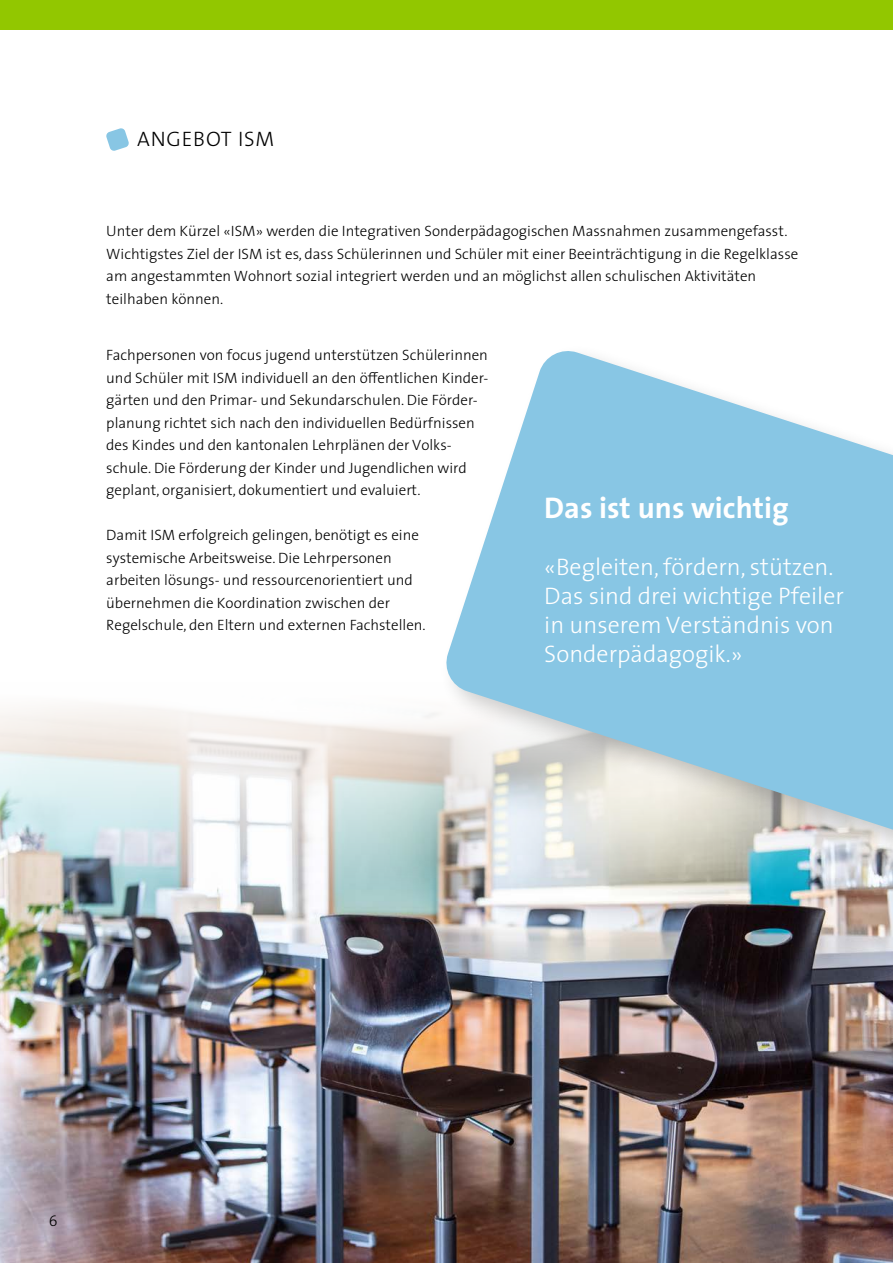
<style>
.page{position:relative;width:893px;height:1263px;background:#fff}
.page>*{position:absolute;margin:0;border:0;box-sizing:border-box;transform-origin:0 0}
.t1{font:700 30px "The Sans";color:#fff}
.t2{font:300 24px/28.8px "The Sans";color:#fff}
.t3{font:300 21px "The Sans";letter-spacing:.04em;color:#000}
.t4{font:300 15px/22.5px "The Sans";color:#000}
</style>
<div class="page">
<img style="left:0;top:706px;width:893px;height:557px">
<div style="left:439px;top:343px;width:454px;height:544px;background:#000;opacity:.2"></div>
<svg style="left:443px;top:347px;width:450px;height:515px;fill:#88c6e4"></svg>
<div style="left:0;top:0;width:893px;height:30px;background:#92c700"></div>
<svg style="left:106px;top:128px;width:23px;height:23px"></svg>
<h3 class="t3" style="left:137px;top:122px;width:139px">ANGEBOT ISM</h3>
<p class="t4" style="left:106px;top:219px;width:694px">Unter dem Kürzel «ISM» werden die Integrativen Sonderpädagogischen Massnahmen zusammengefasst.<br>Wichtigstes Ziel der ISM ist es, dass Schülerinnen und Schüler mit einer Beeinträchtigung in die Regelklasse am angestammten Wohnort sozial integriert werden und an möglichst allen schulischen Aktivitäten teilhaben können.</p>
<p class="t4" style="left:106px;top:343px;width:384px">Fachpersonen von focus jugend unterstützen Schülerinnen und Schüler mit ISM individuell an den öffentlichen Kinder&shy;gärten und den Primar- und Sekundarschulen. Die Förder&shy;planung richtet sich nach den individuellen Bedürfnissen des Kindes und den kantonalen Lehrplänen der Volks&shy;schule. Die Förderung der Kinder und Jugendlichen wird geplant, organisiert, dokumentiert und evaluiert.</p>
<p class="t4" style="left:106px;top:523px;width:321px">Damit ISM erfolgreich gelingen, benötigt es eine systemische Arbeitsweise. Die Lehrpersonen arbeiten lösungs- und ressourcenorientiert und übernehmen die Koordination zwischen der Regelschule, den Eltern und externen Fachstellen.</p>
<h1 class="t1" style="left:544px;top:482px;width:246px">Das ist uns wichtig</h1>
<h2 class="t2" style="left:544px;top:552px;width:301px">«Begleiten, fördern, stützen.<br>Das sind drei wichtige Pfeiler in unserem Verständnis von<br>Sonderpädagogik.»</h2>
<p class="t4" style="left:49px;top:1209px;width:10px">6</p>
</div>
